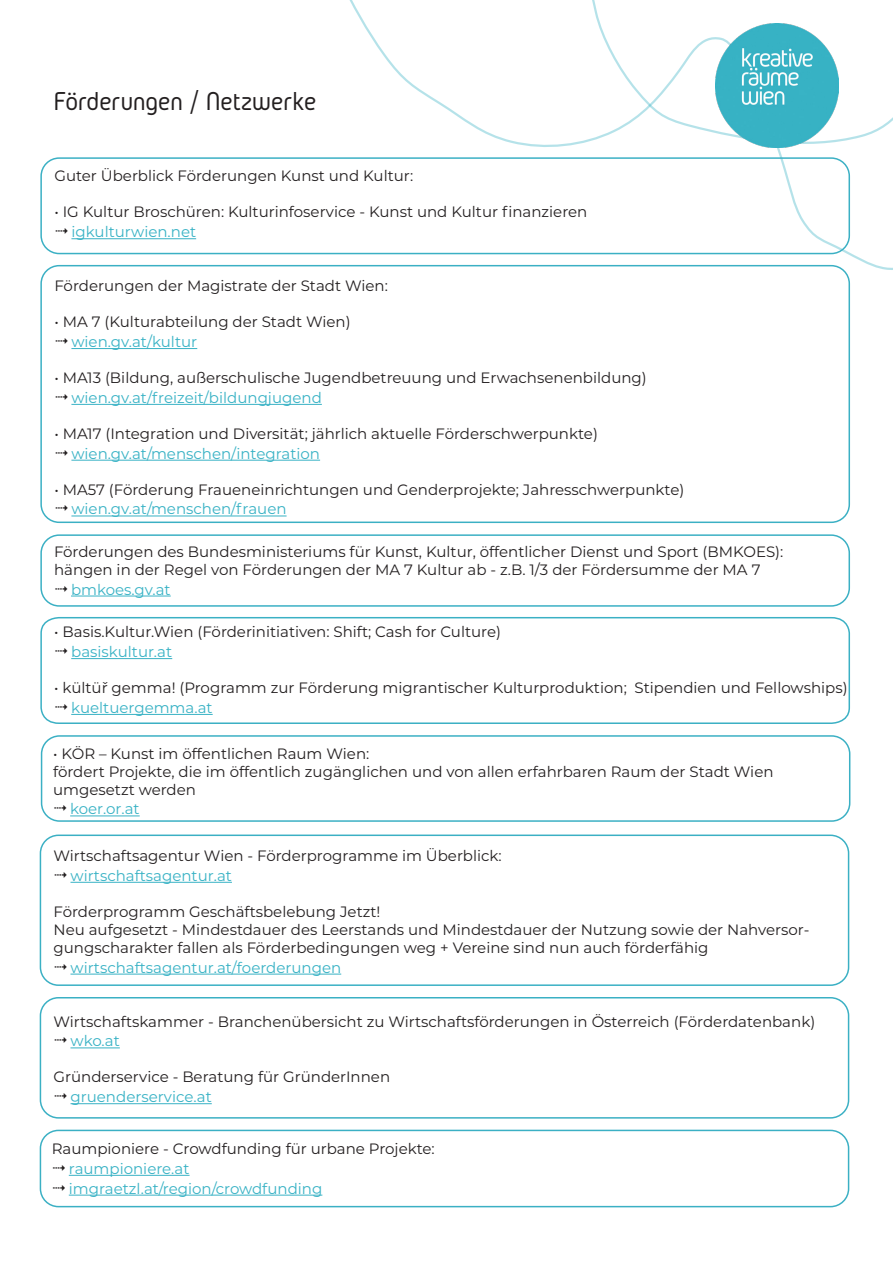
<style>
.page{position:relative;width:893px;height:1263px;background:#fff}
.page>*{position:absolute;margin:0;border:0;box-sizing:border-box;transform-origin:0 0}
.t1{font:27px "Gidolinya";color:#231f20}
.t2{font:15px/18px "Montserrat";color:#231f20}
.t3{font:15px "Montserrat";color:#38b2c5}
.s1{color:#231f20}
</style>
<div class="page">
<hr style="left:71px;top:238px;width:125px;height:1px;background:#38b2c5">
<hr style="left:71px;top:348px;width:126px;height:1px;background:#38b2c5">
<hr style="left:71px;top:404px;width:251px;height:1px;background:#38b2c5">
<hr style="left:71px;top:460px;width:249px;height:1px;background:#38b2c5">
<hr style="left:71px;top:516px;width:216px;height:1px;background:#38b2c5">
<svg style="left:189px;top:0;width:704px;height:279px"></svg>
<svg style="left:454px;top:0;width:439px;height:150px"></svg>
<img style="left:715px;top:23px;width:124px;height:124px">
<svg style="left:40px;top:617px;width:810px;height:107px"></svg>
<div style="left:41px;top:735px;width:809px;height:87px;border:2px solid #3bb0c4;border-radius:18px"></div>
<hr style="left:70px;top:815px;width:70px;height:1px;background:#38b2c5">
<hr style="left:71px;top:882px;width:161px;height:1px;background:#38b2c5">
<hr style="left:71px;top:974px;width:270px;height:1px;background:#38b2c5">
<hr style="left:71px;top:1047px;width:49px;height:1px;background:#38b2c5">
<hr style="left:71px;top:1103px;width:141px;height:1px;background:#38b2c5">
<div style="left:40px;top:834px;width:809px;height:152px;border:2px solid #3bb0c4;border-radius:18px"></div>
<div style="left:40px;top:1130px;width:809px;height:77px;border:2px solid #3bb0c4;border-radius:18px"></div>
<hr style="left:69px;top:1175px;width:121px;height:1px;background:#38b2c5">
<hr style="left:69px;top:1195px;width:253px;height:1px;background:#38b2c5">
<div style="left:40px;top:157px;width:810px;height:97px;border:2px solid #3bb0c4;border-radius:18px"></div>
<div style="left:40px;top:265px;width:810px;height:258px;border:2px solid #3bb0c4;border-radius:18px"></div>
<div style="left:40px;top:997px;width:809px;height:121px;border:2px solid #3bb0c4;border-radius:18px"></div>
<div style="left:40px;top:534px;width:810px;height:73px;border:2px solid #3bb0c4;border-radius:18px"></div>
<hr style="left:71px;top:596px;width:100px;height:1px;background:#38b2c5">
<p class="t1" style="left:53px;top:86px;width:264px">Förderungen / Netzwerke</p>
<p class="t2" style="left:54px;top:167px;width:360px">Guter Überblick Förderungen Kunst und Kultur:</p>
<p class="t2" style="left:54px;top:203px;width:534px">• IG Kultur Broschüren: Kulturinfoservice - Kunst und Kultur finanzieren</p>
<p class="t3" style="left:54px;top:222px;width:143px"><span class="s1">✔</span> igkulturwien.net</p>
<p class="t2" style="left:54px;top:276px;width:335px">Förderungen der Magistrate der Stadt Wien:</p>
<p class="t2" style="left:54px;top:312px;width:298px">• MA 7 (Kulturabteilung der Stadt Wien)</p>
<p class="t3" style="left:54px;top:331px;width:144px"><span class="s1">✔</span> wien.gv.at/kultur</p>
<p class="t2" style="left:54px;top:368px;width:594px">• MA13 (Bildung, außerschulische Jugendbetreuung und Erwachsenenbildung)</p>
<p class="t3" style="left:54px;top:387px;width:269px"><span class="s1">✔</span> wien.gv.at/freizeit/bildungjugend</p>
<p class="t2" style="left:54px;top:424px;width:545px">• MA17 (Integration und Diversität; jährlich aktuelle Förderschwerpunkte)</p>
<p class="t3" style="left:54px;top:443px;width:267px"><span class="s1">✔</span> wien.gv.at/menschen/integration</p>
<p class="t2" style="left:54px;top:480px;width:631px">• MA57 (Förderung Fraueneinrichtungen und Genderprojekte; Jahresschwerpunkte)</p>
<p class="t3" style="left:54px;top:499px;width:234px"><span class="s1">✔</span> wien.gv.at/menschen/frauen</p>
<p class="t2" style="left:54px;top:542px;width:731px">Förderungen des Bundesministeriums für Kunst, Kultur, öffentlicher Dienst und Sport (BMKOES): hängen in der Regel von Förderungen der MA 7 Kultur ab - z.B. 1/3 der Fördersumme der MA 7</p>
<p class="t3" style="left:54px;top:579px;width:118px"><span class="s1">✔</span> bmkoes.gv.at</p>
<p class="t2" style="left:54px;top:622px;width:448px">• Basis.Kultur.Wien (Förderinitiativen: Shift; Cash for Culture)</p>
<p class="t3" style="left:54px;top:641px;width:120px"><span class="s1">✔</span> basiskultur.at</p>
<p class="t2" style="left:54px;top:678px;width:795px">• kültüř gemma! (Programm zur Förderung migrantischer Kulturproduktion; Stipendien und Fellowships)</p>
<p class="t3" style="left:54px;top:697px;width:160px"><span class="s1">✔</span> kueltuergemma.at</p>
<p class="t2" style="left:53px;top:744px;width:318px">• KÖR – Kunst im öffentlichen Raum Wien:</p>
<p class="t2" style="left:53px;top:762px;width:722px">fördert Projekte, die im öffentlich zugänglichen und von allen erfahrbaren Raum der Stadt Wien</p>
<p class="t2" style="left:53px;top:780px;width:144px">umgesetzt werden</p>
<p class="t3" style="left:53px;top:799px;width:88px"><span class="s1">✔</span> koer.or.at</p>
<p class="t2" style="left:54px;top:846px;width:450px">Wirtschaftsagentur Wien - Förderprogramme im Überblick:</p>
<p class="t3" style="left:54px;top:865px;width:180px"><span class="s1">✔</span> wirtschaftsagentur.at</p>
<p class="t2" style="left:54px;top:902px;width:328px">Förderprogramm Geschäftsbelebung Jetzt!</p>
<p class="t2" style="left:54px;top:920px;width:757px">Neu aufgesetzt - Mindestdauer des Leerstands und Mindestdauer der Nutzung sowie der Nahversor&shy;gungscharakter fallen als Förderbedingungen weg + Vereine sind nun auch förderfähig</p>
<p class="t3" style="left:54px;top:957px;width:289px"><span class="s1">✔</span> wirtschaftsagentur.at/foerderungen</p>
<p class="t2" style="left:54px;top:1012px;width:763px">Wirtschaftskammer - Branchenübersicht zu Wirtschaftsförderungen in Österreich (Förderdatenbank)</p>
<p class="t3" style="left:54px;top:1031px;width:68px"><span class="s1">✔</span> wko.at</p>
<p class="t2" style="left:54px;top:1067px;width:338px">Gründerservice - Beratung für GründerInnen</p>
<p class="t3" style="left:54px;top:1086px;width:160px"><span class="s1">✔</span> gruenderservice.at</p>
<p class="t2" style="left:52px;top:1139px;width:384px">Raumpioniere - Crowdfunding für urbane Projekte:</p>
<p class="t3" style="left:52px;top:1158px;width:139px"><span class="s1">✔</span> raumpioniere.at</p>
<p class="t3" style="left:52px;top:1178px;width:272px"><span class="s1">✔</span> imgraetzl.at/region/crowdfunding</p>
</div>
